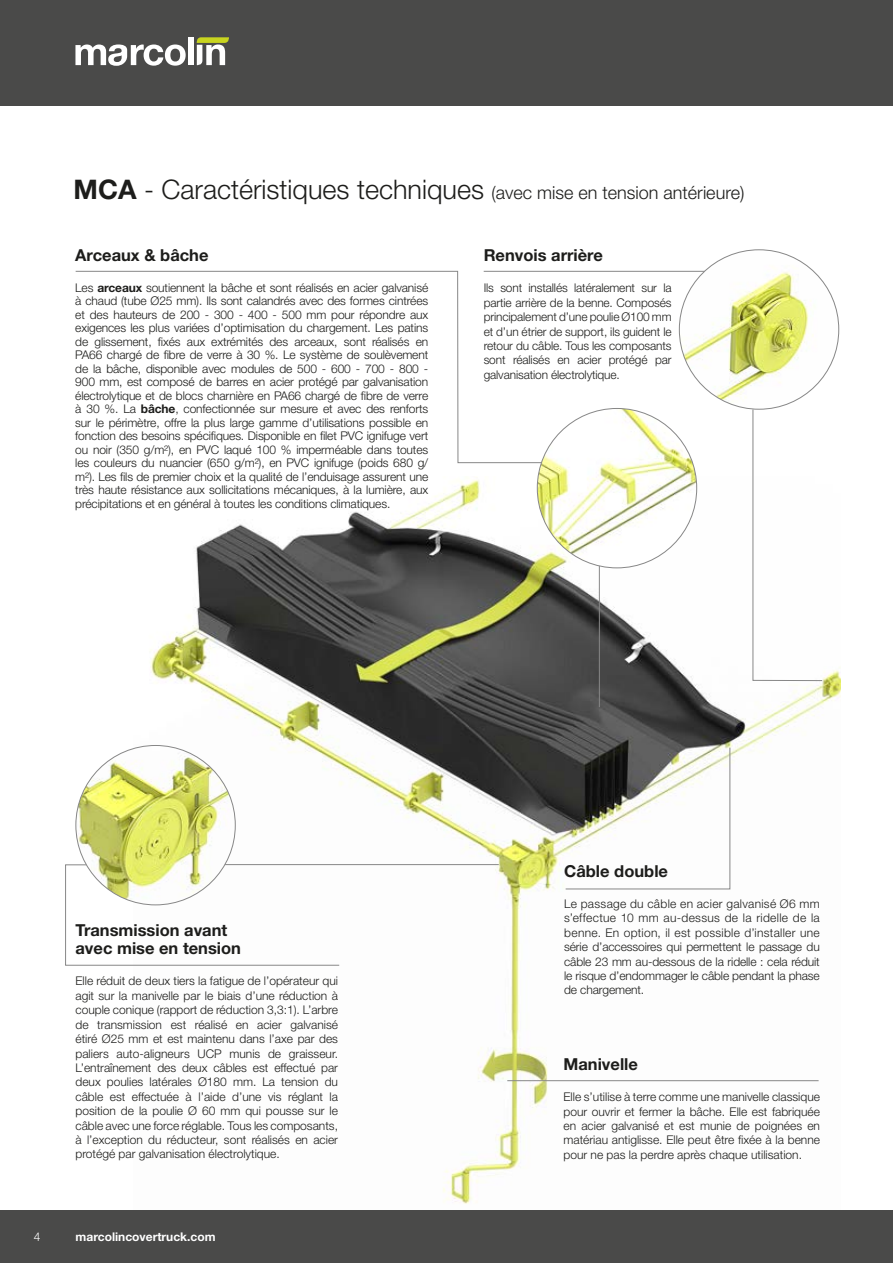
<style>
.page{position:relative;width:893px;height:1263px;background:#fff}
.page>*{position:absolute;margin:0;border:0;box-sizing:border-box;transform-origin:0 0}
.t1{font:300 18px "Helvetica Neue LT Std";color:#1d1d1b}
.t2{font:700 16.5px/18px "Helvetica Neue LT Std";color:#1d1d1b}
.t3{font:300 12px/14.4px "Helvetica Neue LT Std";letter-spacing:-.01em;color:#1d1d1b;text-align:justify}
.t4{font:700 12px "Helvetica Neue LT Std";color:#fff}
.t5{font:300 12px "Helvetica Neue LT Std";color:#fff}
.s1{font-weight:700;font-size:27px}
.s2{font-size:27px}
.s3{font-weight:700}
</style>
<div class="page">
<img style="left:134px;top:476px;width:707px;height:728px">
<div style="left:0;top:0;width:893px;height:105px;background:#4a4a49"></div>
<svg style="left:196px;top:37px;width:33px;height:29px"></svg>
<div style="left:188px;top:37px;width:6px;height:28px;background:#fff"></div>
<svg style="left:75px;top:44px;width:111px;height:22px"></svg>
<div style="left:0;top:1210px;width:893px;height:53px;background:#4a4a49"></div>
<hr style="left:484px;top:271px;width:256px;height:1px;background:#878787">
<img style="left:679px;top:250px;width:160px;height:159px;border-radius:80px">
<hr style="left:180px;top:864px;width:319px;height:1px;background:#878787">
<hr style="left:507px;top:1080px;width:312px;height:1px;background:#878787">
<svg style="left:565px;top:747px;width:165px;height:142px"></svg>
<svg style="left:75px;top:271px;width:525px;height:437px"></svg>
<img style="left:537px;top:408px;width:160px;height:160px;border-radius:80px">
<svg style="left:752px;top:409px;width:71px;height:272px"></svg>
<svg style="left:65px;top:864px;width:275px;height:102px"></svg>
<img style="left:76px;top:745px;width:159px;height:160px;border-radius:80px">
<h1 class="t1" style="left:74px;top:182px;width:672px"><span class="s1">MCA</span> <span class="s2">- Caractéristiques techniques</span> (avec mise en tension antérieure)</h1>
<h2 class="t2" style="left:75px;top:246px;width:135px">Arceaux &amp; bâche</h2>
<p class="t3" style="left:75px;top:281px;width:354px;line-height:13.5px">Les <span class="s3">arceaux</span> soutiennent la bâche et sont réalisés en acier galvanisé à chaud (tube Ø25 mm). Ils sont calandrés avec des formes cintrées et des hauteurs de 200 - 300 - 400 - 500 mm pour répondre aux exigences les plus variées d’optimisation du chargement. Les patins de glissement, fixés aux extrémités des arceaux, sont réalisés en PA66 chargé de fibre de verre à 30 %. Le système de soulèvement de la bâche, disponible avec modules de 500 - 600 - 700 - 800 - 900 mm, est composé de barres en acier protégé par galvanisation électrolytique et de blocs charnière en PA66 chargé de fibre de verre à 30 %. La <span class="s3">bâche</span>, confectionnée sur mesure et avec des renforts sur le périmètre, offre la plus large gamme d’utilisations possible en fonction des besoins spécifiques. Disponible en filet PVC ignifuge vert ou noir (350 g/m²), en PVC laqué 100 % imperméable dans toutes les couleurs du nuancier (650 g/m²), en PVC ignifuge (poids 680 g/ m²). Les fils de premier choix et la qualité de l’enduisage assurent une très haute résistance aux sollicitations mécaniques, à la lumière, aux précipitations et en général à toutes les conditions climatiques.</p>
<h2 class="t2" style="left:484px;top:246px;width:121px">Renvois arrière</h2>
<p class="t3" style="left:484px;top:281px;width:189px">Ils sont installés latéralement sur la partie arrière de la benne. Composés principalement d’une poulie Ø100 mm et d’un étrier de support, ils guident le retour du câble. Tous les composants sont réalisés en acier protégé par galvanisation électrolytique.</p>
<h2 class="t2" style="left:75px;top:921px;width:167px">Transmission avant avec mise en tension</h2>
<p class="t3" style="left:75px;top:974px;width:264px">Elle réduit de deux tiers la fatigue de l’opérateur qui agit sur la manivelle par le biais d’une réduction à couple conique (rapport de réduction 3,3:1). L’arbre de transmission est réalisé en acier galvanisé étiré Ø25 mm et est maintenu dans l’axe par des paliers auto-aligneurs UCP munis de graisseur.<br>L’entraînement des deux câbles est effectué par deux poulies latérales Ø180 mm. La tension du câble est effectuée à l’aide d’une vis réglant la position de la poulie Ø 60 mm qui pousse sur le câble avec une force réglable. Tous les composants, à l’exception du réducteur, sont réalisés en acier protégé par galvanisation électrolytique.</p>
<p class="t5" style="left:34px;top:1229px;width:8px">4</p>
<p class="t4" style="left:76px;top:1229px;width:141px">marcolincovertruck.com</p>
<h2 class="t2" style="left:564px;top:861px;width:105px">Câble double</h2>
<p class="t3" style="left:564px;top:896px;width:257px">Le passage du câble en acier galvanisé Ø6 mm s’effectue 10 mm au-dessus de la ridelle de la benne. En option, il est possible d’installer une série d’accessoires qui permettent le passage du câble 23 mm au-dessous de la ridelle : cela réduit le risque d’endommager le câble pendant la phase de chargement.</p>
<h2 class="t2" style="left:563px;top:1054px;width:76px">Manivelle</h2>
<p class="t3" style="left:563px;top:1089px;width:258px">Elle s’utilise à terre comme une manivelle classique pour ouvrir et fermer la bâche. Elle est fabriquée en acier galvanisé et est munie de poignées en matériau antiglisse. Elle peut être fixée à la benne pour ne pas la perdre après chaque utilisation.</p>
</div>
